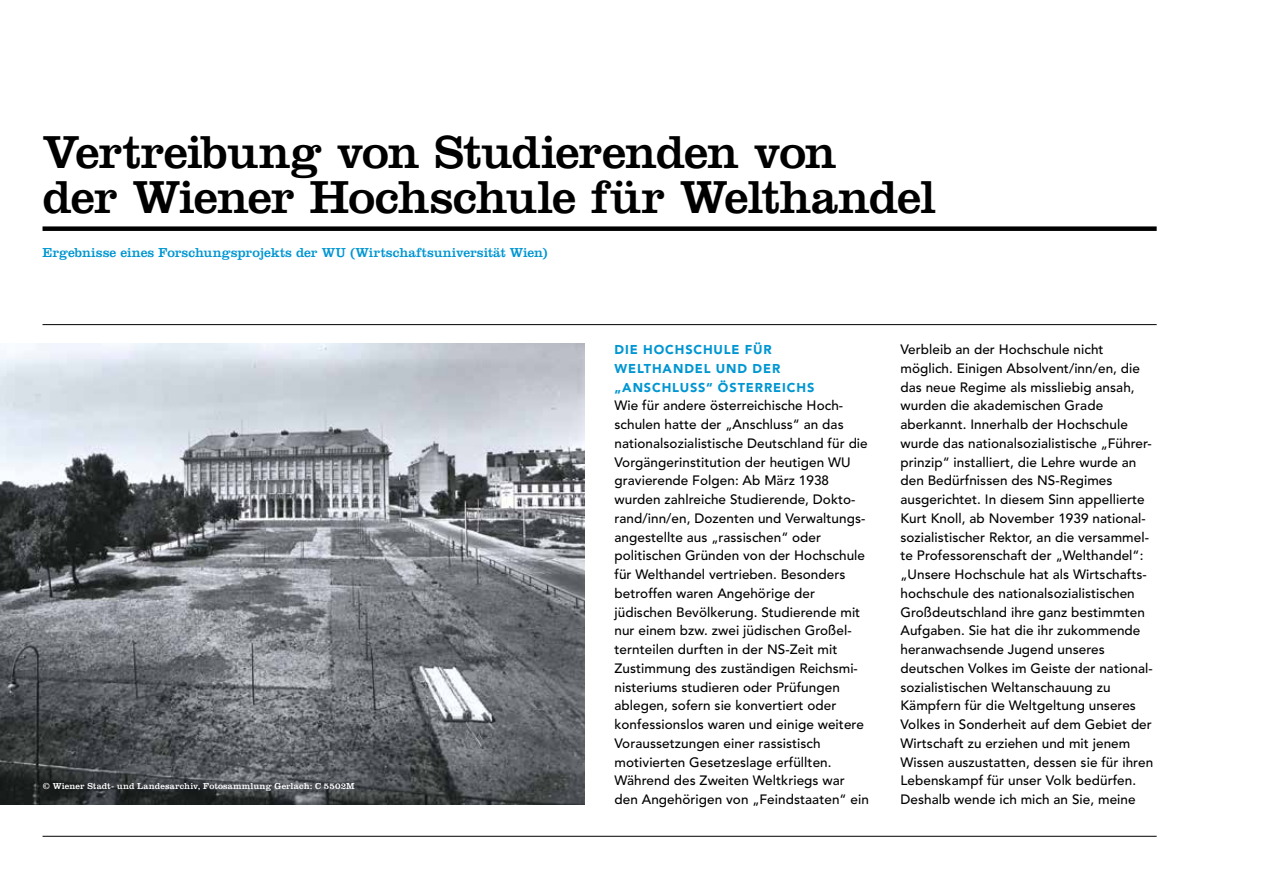
<style>
.page{position:relative;width:1263px;height:893px;background:#fff}
.page>*{position:absolute;margin:0;border:0;box-sizing:border-box;transform-origin:0 0}
.t1{font:48px/45.8px "Clarendon LT Std";letter-spacing:-.02em;color:#000}
.t2{font:500 13.5px/18.8px "Avenir LT Std";letter-spacing:.005em;color:#000}
.t3{font:13.5px "Clarendon LT Std";color:#0096d2}
.t4{font:900 12.75px/18.8px "Avenir LT Std";letter-spacing:.07em;color:#0096d2}
.t5{font:9px "Clarendon LT Std";letter-spacing:.015em;color:#fff}
</style>
<div class="page">
<div style="left:43px;top:226px;width:1114px;height:5px;background:#000"></div>
<hr style="left:43px;top:324px;width:1114px;height:1px;background:#000">
<hr style="left:43px;top:836px;width:1114px;height:1px;background:#000">
<img style="left:0;top:344px;width:585px;height:460px">
<h1 class="t1" style="left:43px;top:129px;width:895px">Vertreibung von Studierenden von<br>der Wiener Hochschule für Welthandel</h1>
<p class="t3" style="left:43px;top:245px;width:507px">Ergebnisse eines Forschungsprojekts der WU (Wirtschaftsuniversität Wien)</p>
<p class="t5" style="left:43px;top:781px;width:313px">© Wiener Stadt- und Landesarchiv, Fotosammlung Gerlach: C 5502M</p>
<p class="t4" style="left:614px;top:340px;width:201px">DIE HOCHSCHU LE FÜR<br>WELTHANDEL UND DER „ANSCHLUSS“ ÖSTERREICHS</p>
<p class="t2" style="left:614px;top:397px;width:256px">Wie für andere österreichische Hoch&shy;schulen hatte der „Anschluss“ an das nationalsozialistische Deutschland für die Vorgängerinstitution der heutigen WU gravierende Folgen: Ab März 1938 wurden zahlreiche Studierende, Dokto&shy;rand/inn/en, Dozenten und Verwaltungs&shy;angestellte aus „rassischen“ oder politischen Gründen von der Hochschule für Welthandel vertrieben. Besonders betroffen waren Angehörige der jüdischen Bevölkerung. Studierende mit nur einem bzw. zwei jüdischen Großel&shy;ternteilen durften in der NS-Zeit mit Zustimmung des zuständigen Reichsmi&shy;nisteriums studieren oder Prüfungen ablegen, sofern sie konvertiert oder konfessionslos waren und einige weitere Voraussetzungen einer rassistisch motivierten Gesetzeslage erfüllten.<br>Während des Zweiten Weltkriegs war den Angehörigen von „Feindstaaten“ ein</p>
<p class="t2" style="left:900px;top:340px;width:254px">Verbleib an der Hochschule nicht möglich. Einigen Absolvent/inn/en, die das neue Regime als missliebig ansah, wurden die akademischen Grade aberkannt. Innerhalb der Hochschule wurde das nationalsozialistische „Führer&shy;prinzip“ installiert, die Lehre wurde an den Bedürfnissen des NS-Regimes ausgerichtet. In diesem Sinn appellierte Kurt Knoll, ab November 1939 national&shy;sozialistischer Rektor, an die versammel&shy;te Professorenschaft der „Welthandel“: „Unsere Hochschule hat als Wirtschafts&shy;hochschule des nationalsozialistischen Großdeutschland ihre ganz bestimmten Aufgaben. Sie hat die ihr zukommende heranwachsende Jugend unseres deutschen Volkes im Geiste der national&shy;sozialistischen Weltanschauung zu Kämpfern für die Weltgeltung unseres Volkes in Sonderheit auf dem Gebiet der Wirtschaft zu erziehen und mit jenem Wissen auszustatten, dessen sie für ihren Lebenskampf für unser Volk bedürfen.<br>Deshalb wende ich mich an Sie, meine</p>
</div>
